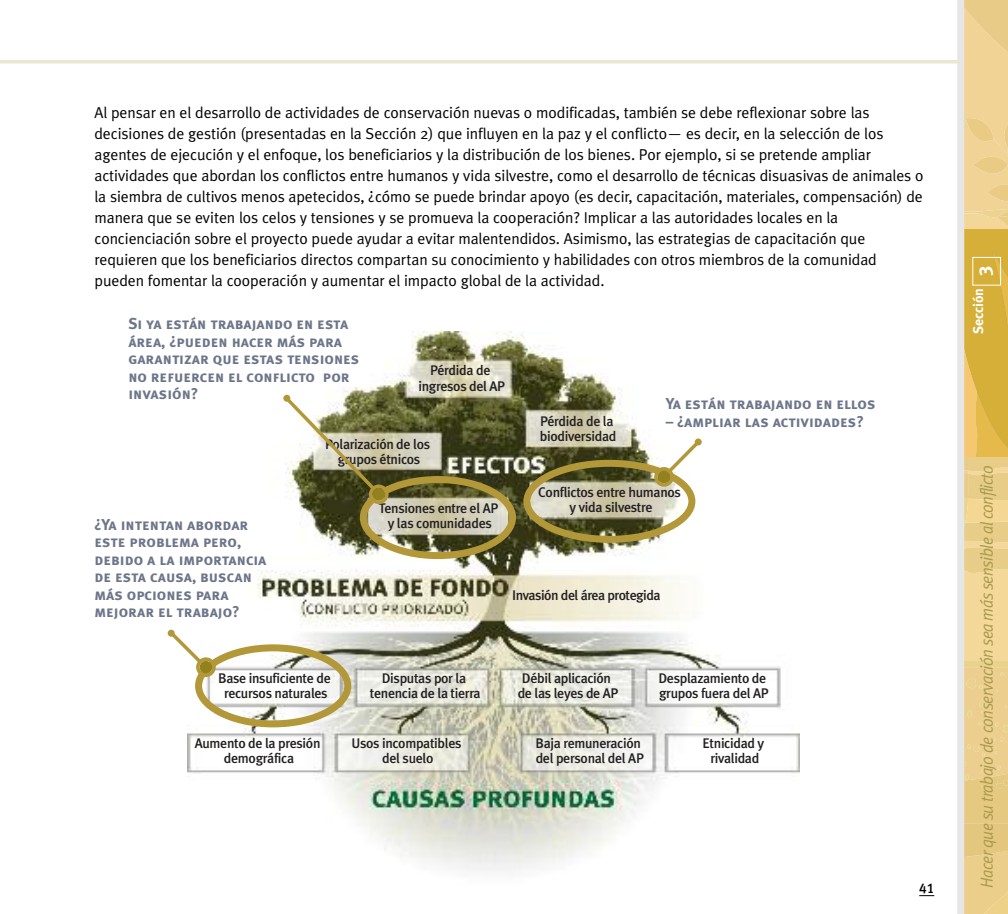
<style>
.page{position:relative;width:1008px;height:914px;background:#fff}
.page>*{position:absolute;margin:0;border:0;box-sizing:border-box;transform-origin:0 0}
.t1{font:19.25px "Meta Plus Bold Caps";color:#fff}
.t2{font:italic 17.5px "Meta Plus Normal";letter-spacing:-.03em;color:#a89a4d;scale:.93 1}
.t3{font:15.75px/21px "Meta Plus Normal";letter-spacing:-.005em;color:#000}
.t4{font:15.75px/17.5px "Meta Plus Bold Caps";color:#6d758a}
.t5{font:500 14px/15.2px "Meta Plus";letter-spacing:-.025em;color:#231f20;text-align:center}
.t6{font:700 14px "Meta Plus";color:#fff}
.t7{font:14px "Meta Plus Medium Caps";color:#000}
</style>
<div class="page">
<svg style="left:964px;top:0;width:44px;height:914px;background:#e8c97d"></svg>
<div style="left:957px;top:0;width:7px;height:914px;background:#e6e6e6"></div>
<hr style="left:0;top:60px;width:961px;height:3px;background:#e9e6d2">
<div style="left:972px;top:257px;width:29px;height:28px;border:1px solid #fff"></div>
<svg style="left:919px;top:895px;width:15px;height:1px"></svg>
<img style="left:188px;top:332px;width:611px;height:539px">
<svg style="left:168px;top:629px;width:183px;height:98px"></svg>
<div style="left:168px;top:629px;width:7px;height:7px;background:#b39839;border-radius:50%"></div>
<svg style="left:283px;top:395px;width:233px;height:164px;background:#969473"></svg>
<div style="left:283px;top:395px;width:7px;height:7px;background:#b39839;border-radius:50%"></div>
<svg style="left:523px;top:438px;width:179px;height:105px"></svg>
<p class="t3" style="left:94px;top:102px;width:831px">Al pensar en el desarrollo de actividades de conservación nuevas o modificadas, también se debe reflexionar sobre las decisiones de gestión (presentadas en la Sección 2) que influyen en la paz y el conflicto— es decir, en la selección de los agentes de ejecución y el enfoque, los beneficiarios y la distribución de los bienes. Por ejemplo, si se pretende ampliar actividades que abordan los conflictos entre humanos y vida silvestre, como el desarrollo de técnicas disuasivas de animales o la siembra de cultivos menos apetecidos, ¿cómo se puede brindar apoyo (es decir, capacitación, materiales, compensación) de manera que se eviten los celos y tensiones y se promueva la cooperación? Implicar a las autoridades locales en la concienciación sobre el proyecto puede ayudar a evitar malentendidos. Asimismo, las estrategias de capacitación que requieren que los beneficiarios directos compartan su conocimiento y habilidades con otros miembros de la comunidad pueden fomentar la cooperación y aumentar el impacto global de la actividad.</p>
<p class="t4" style="left:128px;top:315px;width:233px">Si ya están trabajando en esta área, ¿pueden hacer más para garantizar que estas tensiones no refuercen el conflicto por invasión?</p>
<p class="t5" style="left:419px;top:363px;width:88px">Pérdida de ingresos del AP</p>
<p class="t4" style="left:95px;top:515px;width:174px">¿Ya intentan abordar este problema pero, debido a la importancia de esta causa, buscan más opciones para mejorar el trabajo?</p>
<p class="t5" style="left:325px;top:436px;width:107px">Polarización de los grupos étnicos</p>
<p class="t5" style="left:379px;top:500px;width:121px">Tensiones entre el AP y las comunidades</p>
<p class="t5" style="left:540px;top:413px;width:78px;text-align:left">Pérdida de la biodiversidad</p>
<p class="t4" style="left:666px;top:395px;width:211px">Ya están trabajando en ellos</p>
<p class="t4" style="left:666px;top:412px;width:200px">– ¿ampliar las actividades?</p>
<p class="t5" style="left:538px;top:484px;width:144px">Conflictos entre humanos y vida silvestre</p>
<p class="t5" style="left:512px;top:587px;width:150px">Invasión del área protegida</p>
<p class="t5" style="left:218px;top:670px;width:114px">Base insuficiente de recursos naturales</p>
<p class="t5" style="left:195px;top:735px;width:127px">Aumento de la presión demográfica</p>
<p class="t5" style="left:370px;top:670px;width:112px">Disputas por la tenencia de la tierra</p>
<p class="t5" style="left:351px;top:735px;width:112px">Usos incompatibles del suelo</p>
<p class="t5" style="left:518px;top:670px;width:102px;text-align:left">Débil aplicación de las leyes de AP</p>
<p class="t5" style="left:536px;top:735px;width:110px;text-align:left">Baja remuneración del personal del AP</p>
<p class="t5" style="left:658px;top:670px;width:112px;text-align:left">Desplazamiento de grupos fuera del AP</p>
<p class="t5" style="left:703px;top:735px;width:63px">Etnicidad y rivalidad</p>
<p class="t7" style="left:919px;top:880px;width:17px">41</p>
<p class="t1" style="left:974px;top:276px;width:12px;rotate:-90deg">3</p>
<p class="t6" style="left:970px;top:334px;width:48px;rotate:-90deg">Sección</p>
<p class="t2" style="left:976px;top:887px;width:456px;rotate:-90deg">Hacer que su trabajo de conservación sea más sensible al conflicto</p>
</div>
